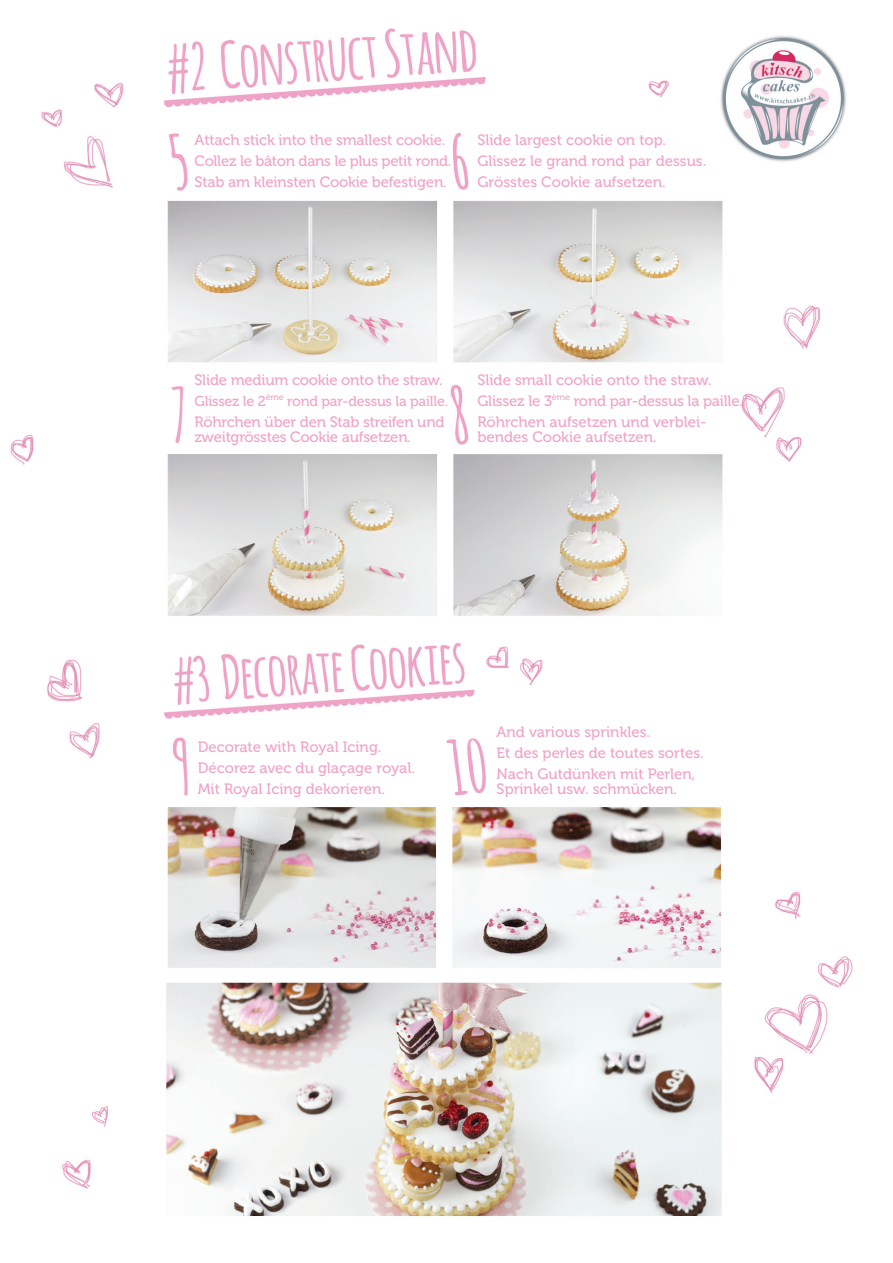
<style>
.page{position:relative;width:893px;height:1263px;background:#fff}
.page>*{position:absolute;margin:0;border:0;box-sizing:border-box;transform-origin:0 0}
.t1{font:15px/21px "Museo 500";letter-spacing:-.01em;color:#f0a4c9}
.t2{font:14.25px "Museo 500";letter-spacing:-.015em;color:#f0a4c9}
.t3{font:9px "Museo 500";letter-spacing:-.015em;color:#f0a4c9}
</style>
<div class="page">
<img style="left:10px;top:28px;width:843px;height:1188px">
<p class="t1" style="left:195px;top:130px;width:258px">Attach stick into the smallest cookie.<br>Collez le bâton dans le plus petit rond.<br>Stab am kleinsten Cookie befestigen.</p>
<p class="t1" style="left:477px;top:130px;width:230px">Slide largest cookie on top.<br>Glissez le grand rond par dessus.<br>Grösstes Cookie aufsetzen.</p>
<p class="t1" style="left:195px;top:370px;width:250px">Slide medium cookie onto the straw.</p>
<p class="t2" style="left:287px;top:393px;width:162px">rond par-dessus la paille.</p>
<p class="t3" style="left:266px;top:392px;width:20px">ème</p>
<p class="t2" style="left:195px;top:393px;width:73px">Glissez le 2</p>
<p class="t1" style="left:195px;top:415px;width:252px;line-height:15px">Röhrchen über den Stab streifen und zweitgrösstes Cookie aufsetzen.</p>
<p class="t1" style="left:574px;top:370px;width:171px;text-indent:-96px">Slide small cookie onto the straw. rond par-dessus la paille.</p>
<p class="t3" style="left:552px;top:392px;width:20px">ème</p>
<p class="t1" style="left:477px;top:391px;width:76px">Glissez le 3</p>
<p class="t1" style="left:477px;top:427px;width:181px">bendes Cookie aufsetzen.</p>
<p class="t1" style="left:477px;top:412px;width:231px">Röhrchen aufsetzen und verblei-</p>
<p class="t1" style="left:198px;top:737px;width:219px">Decorate with Royal Icing.<br>Décorez avec du glaçage royal.<br>Mit Royal Icing dekorieren.</p>
<p class="t1" style="left:497px;top:722px;width:209px">And various sprinkles.<br>Et des perles de toutes sortes.<br>Nach Gutdünken mit Perlen,</p>
<p class="t1" style="left:497px;top:779px;width:182px">Sprinkel usw. schmücken.</p>
</div>
